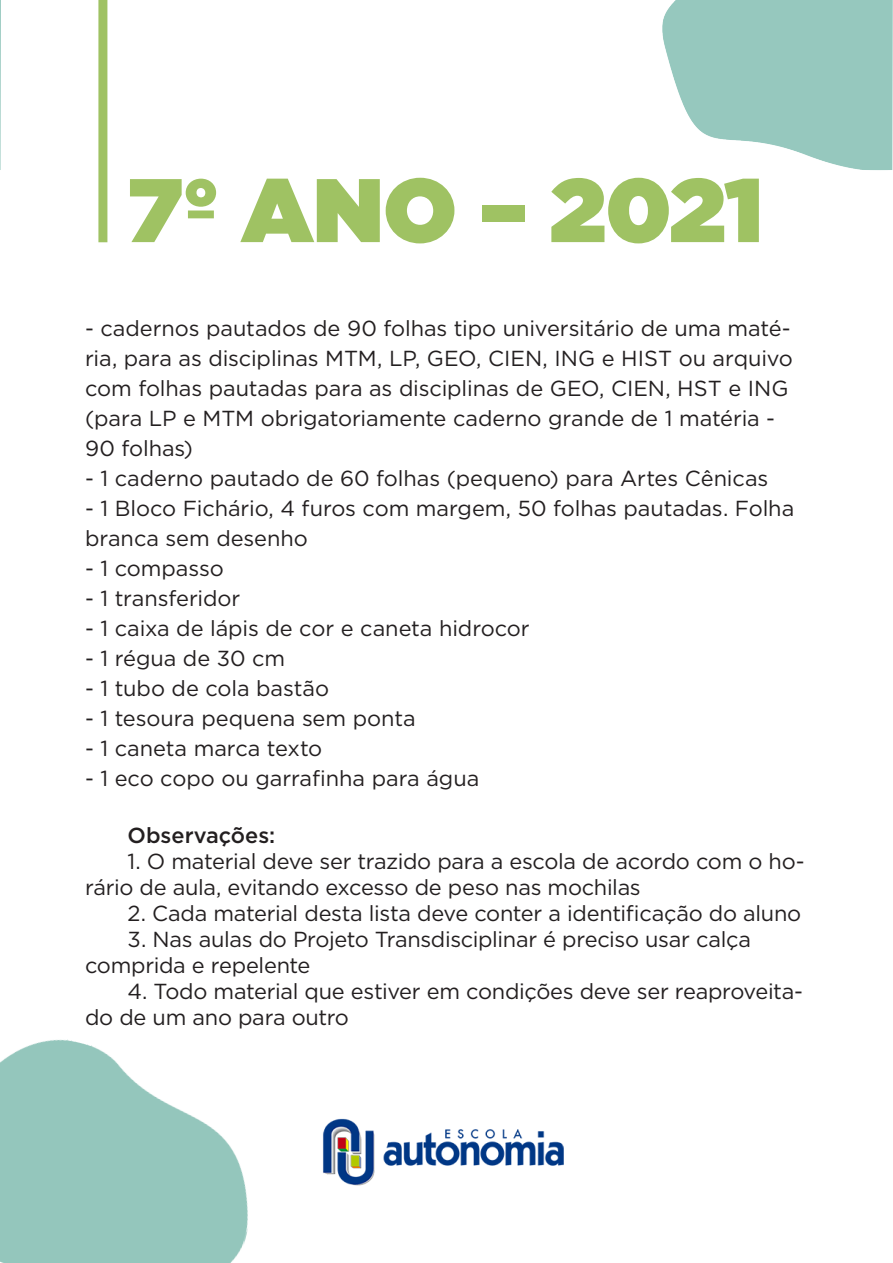
<style>
.page{position:relative;width:893px;height:1263px;background:#fff}
.page>*{position:absolute;margin:0;border:0;box-sizing:border-box;transform-origin:0 0}
.t1{font:900 90px "Gotham";letter-spacing:-.005em;color:#9fc263}
.t2{font:21.75px/30px "Gotham";letter-spacing:-.01em;color:#231f20}
.t3{font:500 21.75px "Gotham";color:#231f20}
</style>
<div class="page">
<img style="left:323px;top:1118px;width:241px;height:68px">
<div style="left:98px;top:0;width:9px;height:242px;background:#9fc263"></div>
<img style="left:0;top:0;width:1px;height:170px">
<img style="left:662px;top:0;width:231px;height:170px">
<img style="left:0;top:1039px;width:248px;height:224px">
<p class="t1" style="left:128px;top:146px;width:636px">7º ANO – 2021</p>
<p class="t2" style="left:85px;top:313px;width:709px">- cadernos pautados de 90 folhas tipo universitário de uma maté&shy;ria, para as disciplinas MTM, LP, GEO, CIEN, ING e HIST ou arquivo com folhas pautadas para as disciplinas de GEO, CIEN, HST e ING (para LP e MTM obrigatoriamente caderno grande de 1 matéria - 90 folhas)</p>
<p class="t2" style="left:85px;top:463px;width:685px">- 1 caderno pautado de 60 folhas (pequeno) para Artes Cênicas</p>
<p class="t2" style="left:85px;top:493px;width:711px">- 1 Bloco Fichário, 4 furos com margem, 50 folhas pautadas. Folha branca sem desenho</p>
<p class="t2" style="left:85px;top:553px;width:140px">- 1 compasso</p>
<p class="t2" style="left:85px;top:583px;width:157px">- 1 transferidor</p>
<p class="t2" style="left:85px;top:613px;width:446px">- 1 caixa de lápis de cor e caneta hidrocor</p>
<p class="t2" style="left:85px;top:643px;width:202px">- 1 régua de 30 cm</p>
<p class="t2" style="left:85px;top:673px;width:246px">- 1 tubo de cola bastão</p>
<p class="t2" style="left:85px;top:703px;width:332px">- 1 tesoura pequena sem ponta</p>
<p class="t2" style="left:85px;top:733px;width:239px">- 1 caneta marca texto</p>
<p class="t2" style="left:85px;top:763px;width:396px">- 1 eco copo ou garrafinha para água</p>
<p class="t3" style="left:128px;top:820px;width:149px">Observações:</p>
<p class="t2" style="left:85px;top:847px;width:721px;line-height:26.1px;text-indent:43px">1. O material deve ser trazido para a escola de acordo com o ho&shy;rário de aula, evitando excesso de peso nas mochilas</p>
<p class="t2" style="left:128px;top:898px;width:675px">2. Cada material desta lista deve conter a identificação do aluno</p>
<p class="t2" style="left:85px;top:926px;width:667px;line-height:26.1px;text-indent:43px">3. Nas aulas do Projeto Transdisciplinar é preciso usar calça comprida e repelente</p>
<p class="t2" style="left:85px;top:978px;width:720px;line-height:26.1px;text-indent:43px">4. Todo material que estiver em condições deve ser reaproveita&shy;do de um ano para outro</p>
</div>
